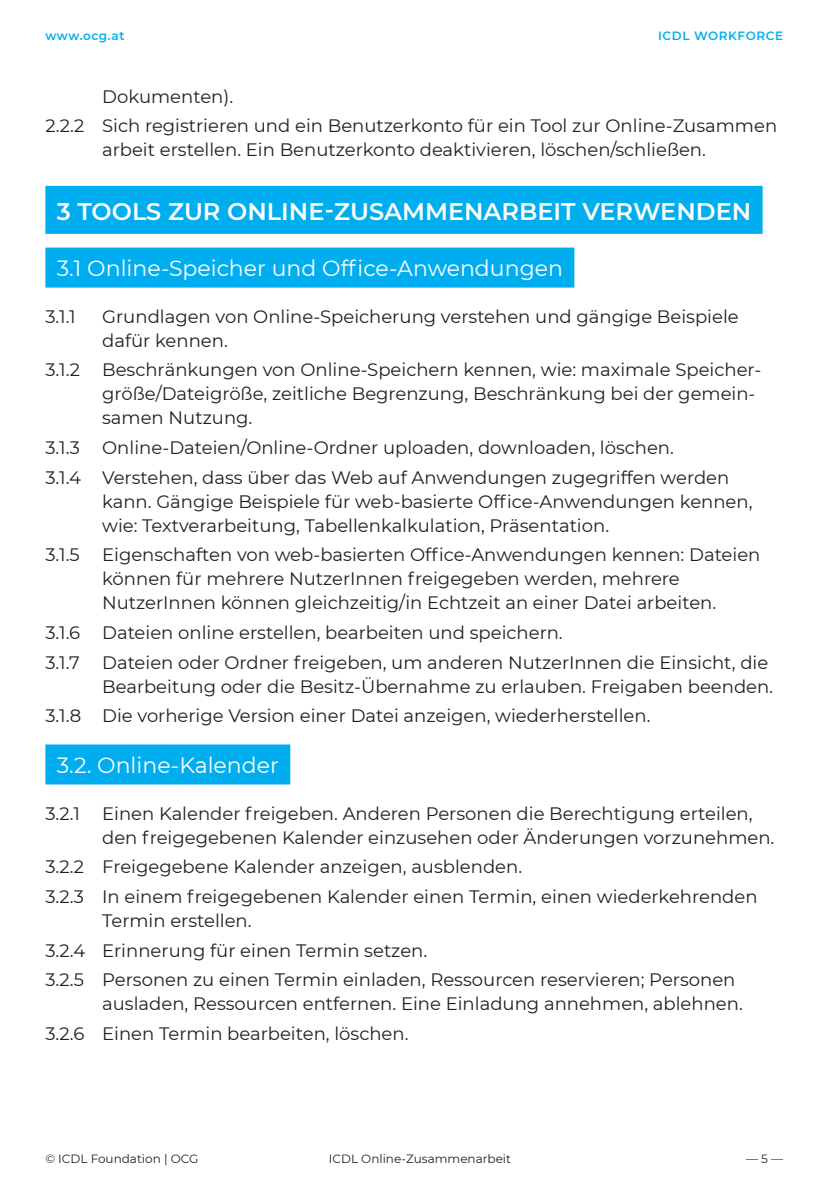
<style>
.page{position:relative;width:840px;height:1191px;background:#fff}
.page>*{position:absolute;margin:0;border:0;box-sizing:border-box;transform-origin:0 0}
.H3_Kapitelüberschrif{font:600 24px "Montserrat";color:#fff}
.H4_Skill_Set{font:22px "Montserrat";color:#fff}
.Fliesstext_schwarz_9{font:18px/24px "Montserrat";color:#231f20}
.t1{font:12px "Montserrat";color:#231f20}
.t2{font:600 12px "Montserrat";letter-spacing:.05em;color:#00aeef}
</style>
<div class="page">
<div style="left:45px;top:186px;width:717px;height:48px;background:#00aeef"></div>
<div style="left:45px;top:247px;width:529px;height:40px;background:#00aeef"></div>
<div style="left:45px;top:744px;width:245px;height:40px;background:#00aeef"></div>
<p class="t2" style="left:45px;top:27px;width:81px">www.ocg.at</p>
<p class="t2" style="left:657px;top:27px;width:127px">ICDL WORKFORCE</p>
<p class="Fliesstext_schwarz_9" style="left:102px;top:83px;width:132px">Dokumenten).</p>
<p class="Fliesstext_schwarz_9" style="left:102px;top:113px;width:676px;text-indent:-57px">2.2.2 Sich registrieren und ein Benutzerkonto für ein Tool zur Online-Zusammen arbeit erstellen. Ein Benutzerkonto deaktivieren, löschen/schließen.</p>
<p class="H3_Kapitelüberschrif" style="left:57px;top:194px;width:695px">3 TOOLS ZUR ONLINE-ZUSAMMENARBEIT VERWENDEN</p>
<p class="H4_Skill_Set" style="left:57px;top:253px;width:507px">3.1 Online-Speicher und Office-Anwendungen</p>
<p class="Fliesstext_schwarz_9" style="left:45px;top:303px;width:32px">3.1.1</p>
<p class="Fliesstext_schwarz_9" style="left:102px;top:303px;width:637px">Grundlagen von Online-Speicherung verstehen und gängige Beispiele dafür kennen.</p>
<p class="Fliesstext_schwarz_9" style="left:102px;top:357px;width:660px;text-indent:-57px">3.1.2 Beschränkungen von Online-Speichern kennen, wie: maximale Speicher&shy;größe/Dateigröße, zeitliche Begrenzung, Beschränkung bei der gemein&shy;samen Nutzung.</p>
<p class="Fliesstext_schwarz_9" style="left:45px;top:435px;width:629px">3.1.3 Online-Dateien/Online-Ordner uploaden, downloaden, löschen.</p>
<p class="Fliesstext_schwarz_9" style="left:102px;top:464px;width:651px;text-indent:-57px">3.1.4 Verstehen, dass über das Web auf Anwendungen zugegriffen werden kann. Gängige Beispiele für web-basierte Office-Anwendungen kennen, wie: Textverarbeitung, Tabellenkalkulation, Präsentation.</p>
<p class="Fliesstext_schwarz_9" style="left:102px;top:542px;width:659px;text-indent:-57px">3.1.5 Eigenschaften von web-basierten Office-Anwendungen kennen: Dateien können für mehrere NutzerInnen freigegeben werden, mehrere<br>NutzerInnen können gleichzeitig/in Echtzeit an einer Datei arbeiten.</p>
<p class="Fliesstext_schwarz_9" style="left:45px;top:620px;width:518px">3.1.6 Dateien online erstellen, bearbeiten und speichern.</p>
<p class="Fliesstext_schwarz_9" style="left:45px;top:649px;width:728px;text-align:right">3.1.7 Dateien oder Ordner freigeben, um anderen NutzerInnen die Einsicht, die<br>Bearbeitung oder die Besitz-Übernahme zu erlauben. Freigaben beenden.</p>
<p class="Fliesstext_schwarz_9" style="left:45px;top:703px;width:606px">3.1.8 Die vorherige Version einer Datei anzeigen, wiederherstellen.</p>
<p class="H4_Skill_Set" style="left:57px;top:750px;width:223px">3.2. Online-Kalender</p>
<p class="Fliesstext_schwarz_9" style="left:102px;top:800px;width:673px;text-indent:-57px">3.2.1 Einen Kalender freigeben. Anderen Personen die Berechtigung erteilen, den freigegebenen Kalender einzusehen oder Änderungen vorzunehmen.</p>
<p class="Fliesstext_schwarz_9" style="left:45px;top:854px;width:478px">3.2.2 Freigegebene Kalender anzeigen, ausblenden.</p>
<p class="Fliesstext_schwarz_9" style="left:102px;top:884px;width:656px;text-indent:-57px">3.2.3 In einem freigegebenen Kalender einen Termin, einen wiederkehrenden<br>Termin erstellen.</p>
<p class="Fliesstext_schwarz_9" style="left:45px;top:937px;width:383px">3.2.4 Erinnerung für einen Termin setzen.</p>
<p class="Fliesstext_schwarz_9" style="left:102px;top:967px;width:642px;text-indent:-57px">3.2.5 Personen zu einen Termin einladen, Ressourcen reservieren; Personen ausladen, Ressourcen entfernen. Eine Einladung annehmen, ablehnen.</p>
<p class="Fliesstext_schwarz_9" style="left:45px;top:1021px;width:364px">3.2.6 Einen Termin bearbeiten, löschen.</p>
<p class="t1" style="left:45px;top:1150px;width:154px">© ICDL Foundation | OCG</p>
<p class="t1" style="left:329px;top:1150px;width:184px">ICDL Online-Zusammenarbeit</p>
<p class="t1" style="left:745px;top:1150px;width:39px">— 5 —</p>
</div>
